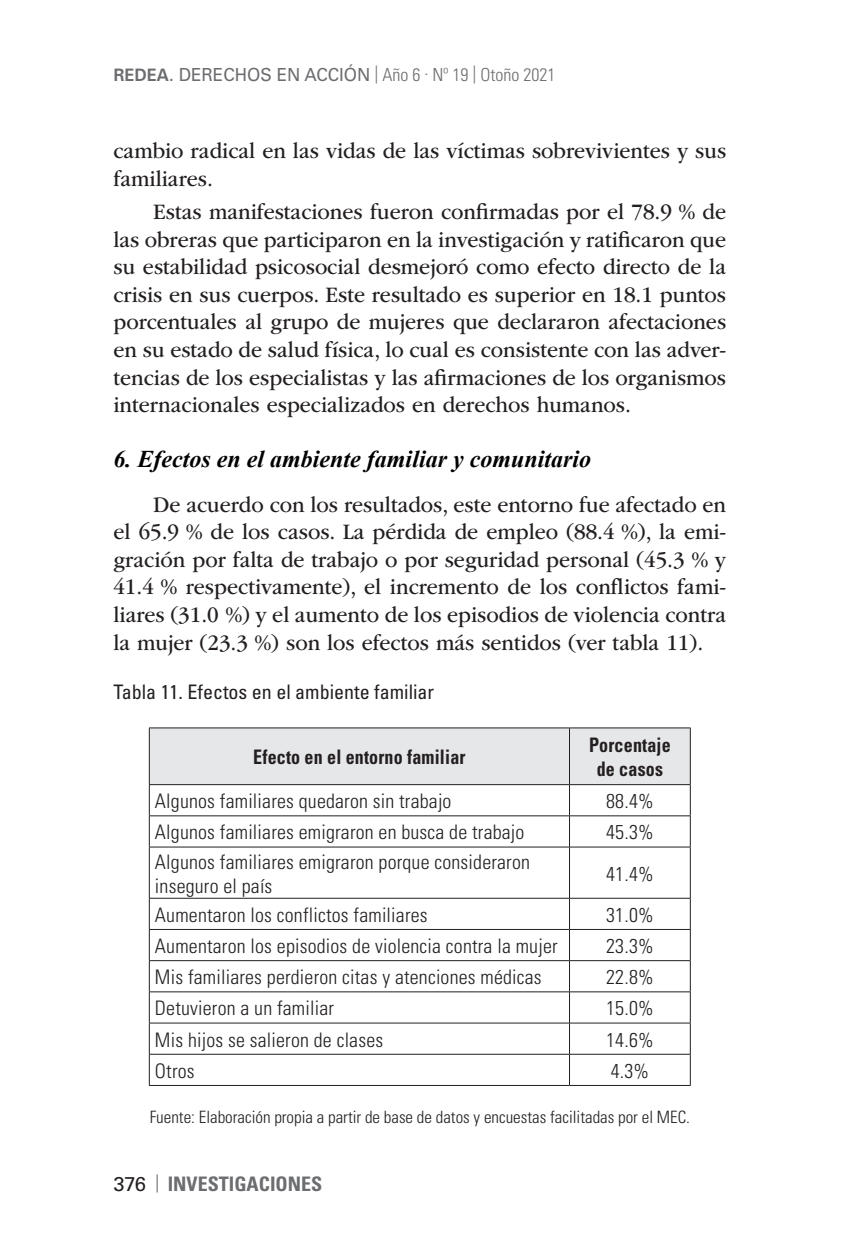
<style>
.page{position:relative;width:851px;height:1248px;background:#fff}
.page>*{position:absolute;margin:0;border:0;box-sizing:border-box;transform-origin:0 0}
.subtitulo2{font:italic 700 24px "Times New Roman";color:#000}
.texto-base{font:23px/27.6px "ITC Garamond Std";color:#231f20;scale:.94 1}
.texto-base-cep{font:23px/27.6px "ITC Garamond Std";color:#231f20;text-align:justify;scale:.94 1}
.texto-tablas{font:300 condensed 20px/24px "Univers";letter-spacing:.01em;color:#231f20}
.texto-tablas-2{font:700 condensed 20px "Univers";letter-spacing:.01em;color:#231f20;scale:.9 1}
.titulos-cuadros-tabl{font:condensed 20px "Univers";color:#231f20}
.t1{font:700 condensed 20px "Univers";color:#6c6d70}
.t2{font:300 condensed 18px "Univers";color:#6c6d70}
.pies-cuadros-tablas{font:300 condensed 17px "Univers";color:#231f20}
.s1{font-weight:700;font-stretch:normal}
.s2{font-weight:400;font-stretch:normal}
.s3{font-weight:400;font-stretch:normal;color:#231f20}
.s4{font-stretch:normal;font-size:18px;color:#57585a}
</style>
<div class="page">
<div style="left:150px;top:728px;width:539px;height:56px;background:#e6e7e9"></div>
<hr style="left:569px;top:728px;width:1px;height:56px;background:#231f20">
<hr style="left:149px;top:784px;width:420px;height:1px;background:#231f20">
<hr style="left:569px;top:784px;width:121px;height:1px;background:#231f20">
<hr style="left:569px;top:784px;width:1px;height:31px;background:#231f20">
<hr style="left:149px;top:815px;width:420px;height:1px;background:#231f20">
<hr style="left:569px;top:815px;width:121px;height:1px;background:#231f20">
<hr style="left:569px;top:816px;width:1px;height:30px;background:#231f20">
<hr style="left:149px;top:846px;width:420px;height:1px;background:#231f20">
<hr style="left:569px;top:846px;width:121px;height:1px;background:#231f20">
<hr style="left:569px;top:847px;width:1px;height:50px;background:#231f20">
<hr style="left:149px;top:897px;width:420px;height:1px;background:#231f20">
<hr style="left:569px;top:897px;width:121px;height:1px;background:#231f20">
<hr style="left:569px;top:898px;width:1px;height:31px;background:#231f20">
<hr style="left:149px;top:929px;width:420px;height:1px;background:#231f20">
<hr style="left:569px;top:929px;width:121px;height:1px;background:#231f20">
<hr style="left:569px;top:929px;width:1px;height:31px;background:#231f20">
<hr style="left:149px;top:960px;width:420px;height:1px;background:#231f20">
<hr style="left:569px;top:960px;width:121px;height:1px;background:#231f20">
<hr style="left:569px;top:960px;width:1px;height:31px;background:#231f20">
<hr style="left:149px;top:991px;width:420px;height:1px;background:#231f20">
<hr style="left:569px;top:991px;width:121px;height:1px;background:#231f20">
<hr style="left:569px;top:992px;width:1px;height:30px;background:#231f20">
<hr style="left:149px;top:1022px;width:420px;height:1px;background:#231f20">
<hr style="left:569px;top:1022px;width:121px;height:1px;background:#231f20">
<hr style="left:569px;top:1023px;width:1px;height:30px;background:#231f20">
<hr style="left:149px;top:1053px;width:420px;height:1px;background:#231f20">
<hr style="left:569px;top:1053px;width:121px;height:1px;background:#231f20">
<hr style="left:569px;top:1054px;width:1px;height:31px;background:#231f20">
<hr style="left:149px;top:727px;width:420px;height:1px;background:#231f20">
<hr style="left:149px;top:728px;width:1px;height:56px;background:#231f20">
<hr style="left:569px;top:727px;width:121px;height:1px;background:#231f20">
<hr style="left:689px;top:728px;width:1px;height:56px;background:#231f20">
<hr style="left:149px;top:784px;width:1px;height:31px;background:#231f20">
<hr style="left:689px;top:784px;width:1px;height:31px;background:#231f20">
<hr style="left:149px;top:816px;width:1px;height:30px;background:#231f20">
<hr style="left:689px;top:816px;width:1px;height:30px;background:#231f20">
<hr style="left:149px;top:847px;width:1px;height:50px;background:#231f20">
<hr style="left:689px;top:847px;width:1px;height:50px;background:#231f20">
<hr style="left:149px;top:898px;width:1px;height:31px;background:#231f20">
<hr style="left:689px;top:898px;width:1px;height:31px;background:#231f20">
<hr style="left:149px;top:929px;width:1px;height:31px;background:#231f20">
<hr style="left:689px;top:929px;width:1px;height:31px;background:#231f20">
<hr style="left:149px;top:960px;width:1px;height:31px;background:#231f20">
<hr style="left:689px;top:960px;width:1px;height:31px;background:#231f20">
<hr style="left:149px;top:992px;width:1px;height:30px;background:#231f20">
<hr style="left:689px;top:992px;width:1px;height:30px;background:#231f20">
<hr style="left:149px;top:1023px;width:1px;height:30px;background:#231f20">
<hr style="left:689px;top:1023px;width:1px;height:30px;background:#231f20">
<hr style="left:149px;top:1054px;width:1px;height:31px;background:#231f20">
<hr style="left:689px;top:1054px;width:1px;height:31px;background:#231f20">
<hr style="left:149px;top:1084px;width:420px;height:1px;background:#231f20">
<hr style="left:569px;top:1084px;width:121px;height:1px;background:#231f20">
<p class="t2" style="left:113px;top:64px;width:443px"><span class="s1">REDEA</span><span class="s2">. DERECHOS EN ACCIÓN</span> | Año 6 . Nº 19 | Otoño 2021</p>
<p class="texto-base" style="left:113px;top:137px;width:653px">cambio radical en las vidas de las víctimas sobrevivientes y sus familiares.</p>
<p class="texto-base" style="left:113px;top:198px;width:653px;text-align:justify;text-indent:40px">Estas manifestaciones fueron confirmadas por el 78.9 % de las obreras que participaron en la investigación y ratificaron que su estabilidad psicosocial desmejoró como efecto directo de la crisis en sus cuerpos. Este resultado es superior en 18.1 puntos porcentuales al grupo de mujeres que declararon afectaciones en su estado de salud física, lo cual es consistente con las adver&shy;tencias de los especialistas y las afirmaciones de los organismos internacionales especializados en derechos humanos.</p>
<p class="subtitulo2" style="left:113px;top:442px;width:479px">6. Efectos en el ambiente familiar y comunitario</p>
<p class="texto-base-cep" style="left:113px;top:490px;width:653px;text-indent:40px">De acuerdo con los resultados, este entorno fue afectado en el 65.9 % de los casos. La pérdida de empleo (88.4 %), la emi&shy;gración por falta de trabajo o por seguridad personal (45.3 % y 41.4 % respectivamente), el incremento de los conflictos fami&shy;liares (31.0 %) y el aumento de los episodios de violencia contra la mujer (23.3 %) son los efectos más sentidos (ver tabla 11).</p>
<p class="titulos-cuadros-tabl" style="left:113px;top:679px;width:322px">Tabla 11. Efectos en el ambiente familiar</p>
<p class="texto-tablas-2" style="left:253px;top:744px;width:237px">Efecto en el entorno familiar</p>
<p class="texto-tablas-2" style="left:589px;top:732px;width:92px">Porcentaje</p>
<p class="texto-tablas-2" style="left:596px;top:756px;width:75px">de casos</p>
<p class="texto-tablas" style="left:155px;top:789px;width:298px">Algunos familiares quedaron sin trabajo</p>
<p class="texto-tablas" style="left:606px;top:789px;width:49px">88.4%</p>
<p class="texto-tablas" style="left:155px;top:820px;width:371px">Algunos familiares emigraron en busca de trabajo</p>
<p class="texto-tablas" style="left:606px;top:820px;width:49px">45.3%</p>
<p class="texto-tablas" style="left:155px;top:849px;width:376px">Algunos familiares emigraron porque consideraron inseguro el país</p>
<p class="texto-tablas" style="left:606px;top:861px;width:49px">41.4%</p>
<p class="texto-tablas" style="left:155px;top:902px;width:274px">Aumentaron los conflictos familiares</p>
<p class="texto-tablas" style="left:606px;top:902px;width:49px">31.0%</p>
<p class="texto-tablas" style="left:155px;top:933px;width:404px">Aumentaron los episodios de violencia contra la mujer</p>
<p class="texto-tablas" style="left:606px;top:933px;width:49px">23.3%</p>
<p class="texto-tablas" style="left:155px;top:965px;width:388px">Mis familiares perdieron citas y atenciones médicas</p>
<p class="texto-tablas" style="left:606px;top:965px;width:49px">22.8%</p>
<p class="texto-tablas" style="left:155px;top:996px;width:180px">Detuvieron a un familiar</p>
<p class="texto-tablas" style="left:606px;top:996px;width:49px">15.0%</p>
<p class="texto-tablas" style="left:155px;top:1027px;width:230px">Mis hijos se salieron de clases</p>
<p class="texto-tablas" style="left:606px;top:1027px;width:49px">14.6%</p>
<p class="texto-tablas" style="left:155px;top:1058px;width:41px">Otros</p>
<p class="texto-tablas" style="left:610px;top:1058px;width:40px">4.3%</p>
<p class="pies-cuadros-tablas" style="left:150px;top:1106px;width:541px">Fuente: Elaboración propia a partir de base de datos y encuestas facilitadas por el MEC.</p>
<p class="t1" style="left:113px;top:1171px;width:210px"><span class="s3">376</span> <span class="s4">|</span> INVESTIGACIONES</p>
</div>
